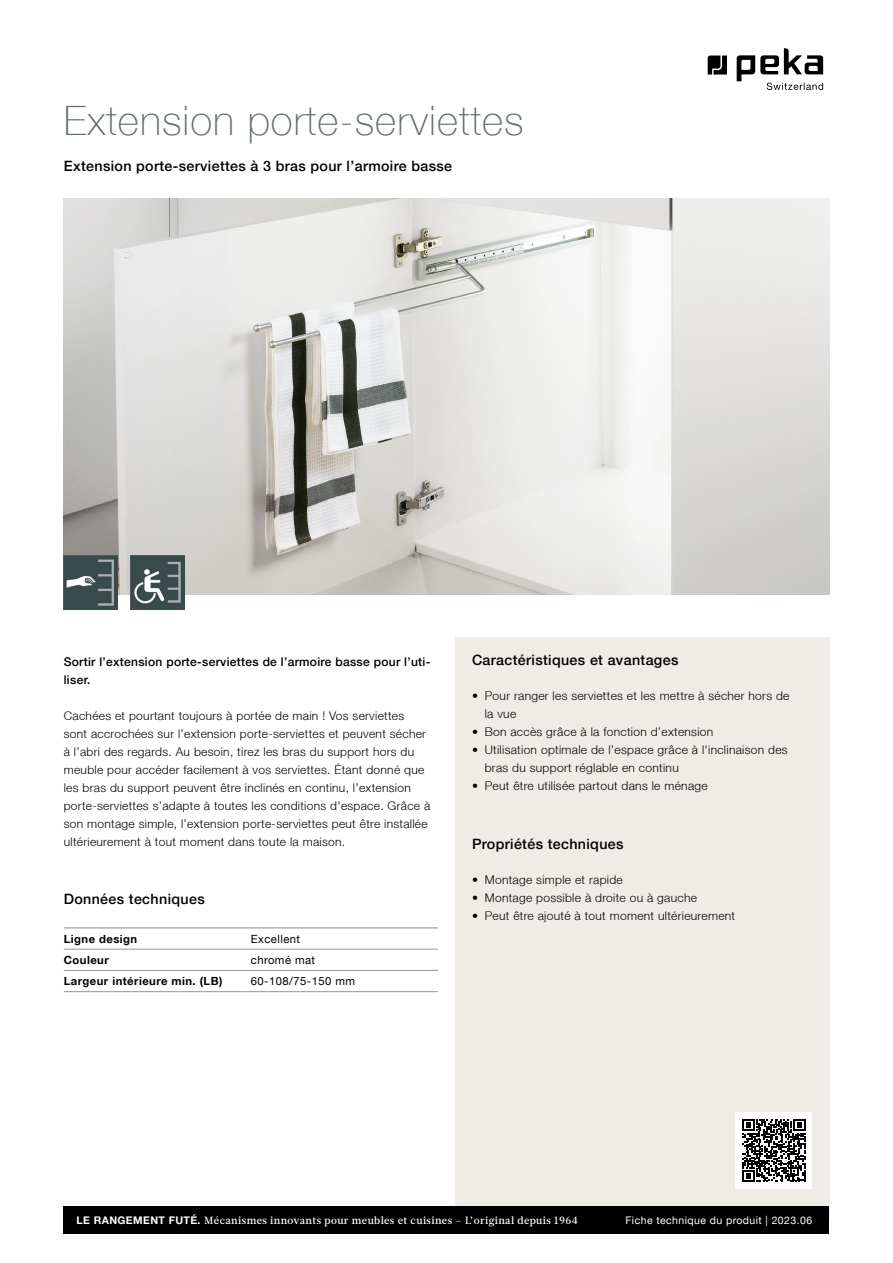
<style>
.page{position:relative;width:893px;height:1263px;background:#fff}
.page>*{position:absolute;margin:0;border:0;box-sizing:border-box;transform-origin:0 0}
.t1{font:100 40.5px "Helvetica Neue LT";letter-spacing:.025em;color:#616e6e}
.t2{font:500 14.25px "Helvetica Neue LT";letter-spacing:.025em;color:#000}
.t3{font:300 12px/18px "Helvetica Neue LT";letter-spacing:.025em;color:#000}
.t4{font:500 12px/18px "Helvetica Neue LT";letter-spacing:.025em;color:#000}
.t5{font:700 11.25px "Helvetica Neue LT";letter-spacing:.04em;color:#000}
.t6{font:11.25px "Helvetica Neue LT";letter-spacing:.04em;color:#000}
.t7{font:500 10.5px "Glosa Text";letter-spacing:.04em;color:#fff}
.t8{font:10.5px "Helvetica Neue LT";letter-spacing:.04em;color:#fff}
.s1{font-family:"Helvetica Neue LT";font-weight:700}
</style>
<div class="page">
<div style="left:455px;top:638px;width:374px;height:582px;background:#efece7"></div>
<div style="left:64px;top:1206px;width:765px;height:28px;background:#000"></div>
<svg style="left:708px;top:56px;width:19px;height:19px"></svg>
<svg style="left:737px;top:48px;width:86px;height:42px"></svg>
<hr style="left:64px;top:949px;width:178px;height:1px;background:#959490">
<hr style="left:242px;top:949px;width:196px;height:1px;background:#959490">
<hr style="left:64px;top:970px;width:178px;height:1px;background:#959490">
<hr style="left:242px;top:970px;width:196px;height:1px;background:#959490">
<hr style="left:64px;top:991px;width:178px;height:1px;background:#959490">
<hr style="left:242px;top:991px;width:196px;height:1px;background:#959490">
<hr style="left:64px;top:927px;width:178px;height:1px;background:#959490">
<hr style="left:242px;top:927px;width:196px;height:1px;background:#959490">
<img style="left:64px;top:198px;width:765px;height:396px">
<img style="left:64px;top:556px;width:54px;height:54px">
<img style="left:131px;top:556px;width:54px;height:54px">
<div style="left:736px;top:1112px;width:76px;height:77px;background:#fff"></div>
<svg style="left:742px;top:1119px;width:63px;height:63px"></svg>
<h1 class="t1" style="left:64px;top:97px;width:461px">Extension porte-serviettes</h1>
<p class="t2" style="left:64px;top:158px;width:390px">Extension porte-serviettes à 3 bras pour l’armoire basse</p>
<p class="t4" style="left:64px;top:652px;width:368px">Sortir l’extension porte-serviettes de l’armoire basse pour l’uti&shy;liser.</p>
<p class="t3" style="left:64px;top:706px;width:368px">Cachées et pourtant toujours à portée de main ! Vos serviettes sont accrochées sur l’extension porte-serviettes et peuvent sécher à l’abri des regards. Au besoin, tirez les bras du support hors du meuble pour accéder facilement à vos serviettes. Étant donné que les bras du support peuvent être inclinés en continu, l’extension porte-serviettes s’adapte à toutes les conditions d'espace. Grâce à son montage simple, l’extension porte-serviettes peut être installée ultérieurement à tout moment dans toute la maison.</p>
<p class="t2" style="left:64px;top:891px;width:142px">Données techniques</p>
<p class="t5" style="left:64px;top:931px;width:75px">Ligne design</p>
<p class="t6" style="left:251px;top:932px;width:51px">Excellent</p>
<p class="t5" style="left:64px;top:953px;width:46px">Couleur</p>
<p class="t6" style="left:251px;top:953px;width:66px">chromé mat</p>
<p class="t5" style="left:64px;top:974px;width:160px">Largeur intérieure min. (LB)</p>
<p class="t6" style="left:251px;top:974px;width:106px">60-108/75-150 mm</p>
<p class="t2" style="left:472px;top:651px;width:208px">Caractéristiques et avantages</p>
<p class="t3" style="left:485px;top:686px;width:306px;text-indent:-13px">• Pour ranger les serviettes et les mettre à sécher hors de la vue</p>
<p class="t3" style="left:472px;top:722px;width:243px">• Bon accès grâce à la fonction d’extension</p>
<p class="t3" style="left:485px;top:740px;width:304px;text-indent:-13px">• Utilisation optimale de l’espace grâce à l'inclinaison des bras du support réglable en continu</p>
<p class="t3" style="left:472px;top:776px;width:237px">• Peut être utilisée partout dans le ménage</p>
<p class="t2" style="left:472px;top:835px;width:153px">Propriétés techniques</p>
<p class="t3" style="left:472px;top:870px;width:152px">• Montage simple et rapide</p>
<p class="t3" style="left:472px;top:888px;width:226px">• Montage possible à droite ou à gauche</p>
<p class="t3" style="left:472px;top:906px;width:265px">• Peut être ajouté à tout moment ultérieurement</p>
<p class="t7" style="left:77px;top:1213px;width:503px"><span class="s1">LE RANGEMENT FUTÉ.</span> Mécanismes innovants pour meubles et cuisines – L’original depuis 1964</p>
<p class="t8" style="left:625px;top:1214px;width:188px">Fiche technique du produit | 2023.06</p>
</div>
